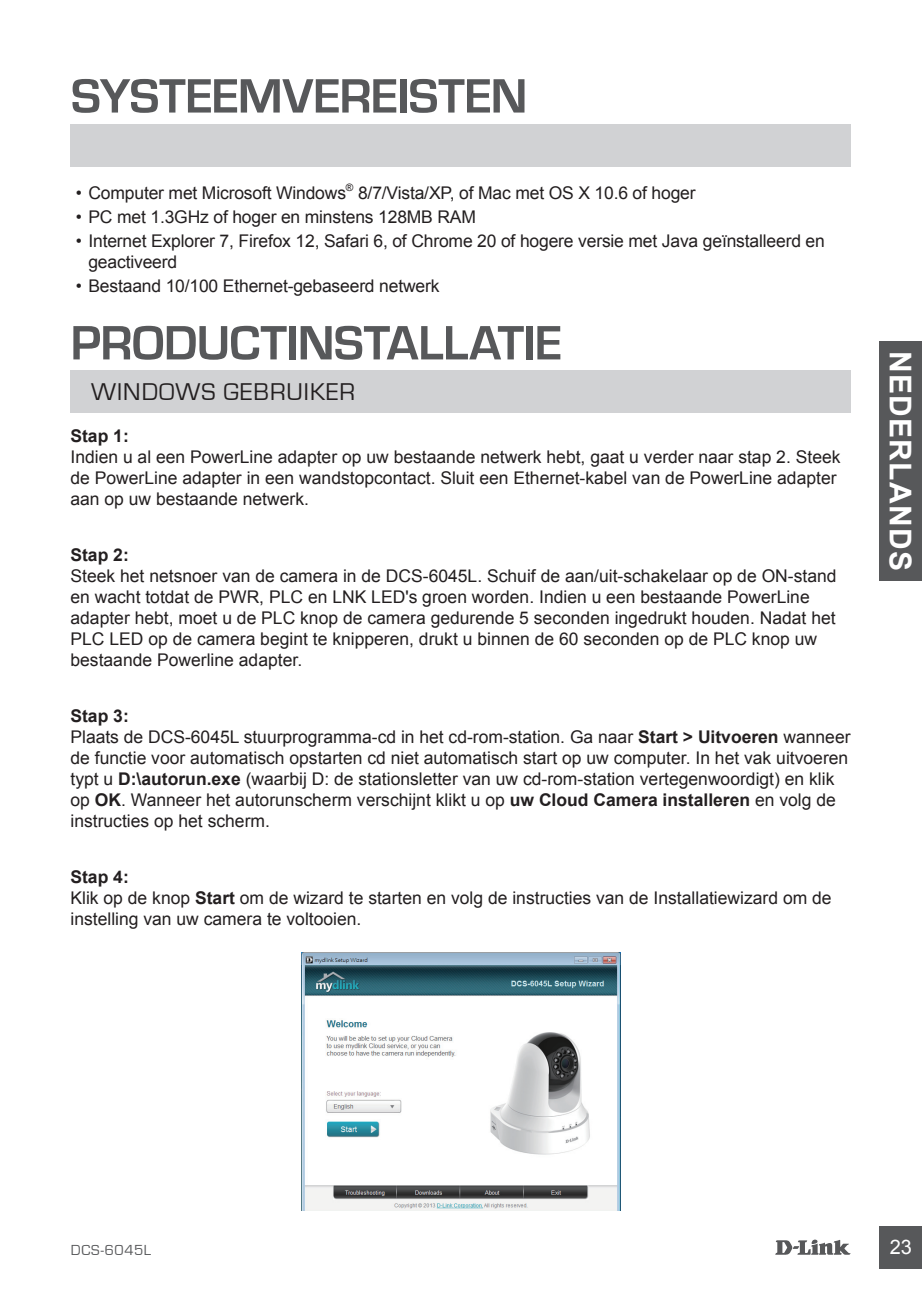
<style>
.page{position:relative;width:922px;height:1297px;background:#fff}
.page>*{position:absolute;margin:0;border:0;box-sizing:border-box;transform-origin:0 0}
.t1{font:700 50px "Eurostile";letter-spacing:-.01em;color:#57585a}
.t2{font:700 30px "Arial";letter-spacing:.04em;color:#fff}
.t3{font:25px "Eurostile";letter-spacing:.04em;color:#231f20}
.t4{font:20px "Arial";color:#fff}
.t5{font:17.5px/21px "Arial";color:#231f20}
.t6{font:700 17.5px "Arial";color:#231f20}
.t7{font:15px "Eurostile";letter-spacing:.045em;color:#57585a}
.t8{font:10.25px "Arial";color:#231f20}
.s1{font-weight:700}
</style>
<div class="page">
<svg style="left:775px;top:1239px;width:75px;height:16px"></svg>
<div style="left:879px;top:1226px;width:42px;height:43px;background:#57585a"></div>
<div style="left:879px;top:341px;width:42px;height:239px;background:#57585a"></div>
<div style="left:71px;top:124px;width:779px;height:43px;background:#d1d2d4"></div>
<div style="left:70px;top:370px;width:780px;height:43px;background:#d1d2d4"></div>
<img style="left:301px;top:953px;width:319px;height:257px">
<h1 class="t1" style="left:71px;top:69px;width:86px">SYSTEE</h1>
<h1 class="t1" style="left:238px;top:69px;width:160px">MVEREISTEN</h1>
<p class="t5" style="left:76px;top:183px;width:271px">• Computer met Microsoft Windows</p>
<p class="t8" style="left:346px;top:181px;width:9px">®</p>
<p class="t5" style="left:358px;top:183px;width:339px">8/7/Vista/XP, of Mac met OS X 10.6 of hoger</p>
<p class="t5" style="left:76px;top:207px;width:401px">• PC met 1.3GHz of hoger en minstens 128MB RAM</p>
<p class="t5" style="left:88px;top:231px;width:737px;text-indent:-12px">• Internet Explorer 7, Firefox 12, Safari 6, of Chrome 20 of hogere versie met Java geïnstalleerd en geactiveerd</p>
<p class="t5" style="left:76px;top:275px;width:365px">• Bestaand 10/100 Ethernet-gebaseerd netwerk</p>
<h1 class="t1" style="left:70px;top:316px;width:493px">PRODUCTINSTALLATIE</h1>
<h3 class="t3" style="left:91px;top:378px;width:265px">WINDOWS GEBRUIKER</h3>
<p class="t6" style="left:70px;top:424px;width:60px">Stap 1:</p>
<p class="t5" style="left:70px;top:446px;width:771px">Indien u al een PowerLine adapter op uw bestaande netwerk hebt, gaat u verder naar stap 2. Steek de PowerLine adapter in een wandstopcontact. Sluit een Ethernet-kabel van de PowerLine adapter aan op uw bestaande netwerk.</p>
<p class="t6" style="left:70px;top:543px;width:60px">Stap 2:</p>
<p class="t5" style="left:70px;top:565px;width:767px">Steek het netsnoer van de camera in de DCS-6045L. Schuif de aan/uit-schakelaar op de ON-stand en wacht totdat de PWR, PLC en LNK LED's groen worden. Indien u een bestaande PowerLine adapter hebt, moet u de PLC knop de camera gedurende 5 seconden ingedrukt houden. Nadat het PLC LED op de camera begint te knipperen, drukt u binnen de 60 seconden op de PLC knop uw bestaande Powerline adapter.</p>
<p class="t5" style="left:70px;top:706px;width:781px"><span class="s1">Stap 3:<br></span>Plaats de DCS-6045L stuurprogramma-cd in het cd-rom-station. Ga naar <span class="s1">Start &gt; Uitvoeren</span> wanneer de functie voor automatisch opstarten cd niet automatisch start op uw computer. In het vak uitvoeren typt u <span class="s1">D:\autorun.exe</span> (waarbij D: de stationsletter van uw cd-rom-station vertegenwoordigt) en klik op <span class="s1">OK</span>. Wanneer het autorunscherm verschijnt klikt u op <span class="s1">uw Cloud Camera installeren</span> en volg de instructies op het scherm.</p>
<p class="t5" style="left:70px;top:867px;width:762px"><span class="s1">Stap 4:<br></span>Klik op de knop <span class="s1">Start</span> om de wizard te starten en volg de instructies van de Installatiewizard om de instelling van uw camera te voltooien.</p>
<h2 class="t2" style="left:920px;top:351px;width:221px;rotate:90deg">NEDERLANDS</h2>
<p class="t7" style="left:71px;top:1241px;width:82px">DCS-6045L</p>
<p class="t4" style="left:889px;top:1234px;width:24px">23</p>
</div>
